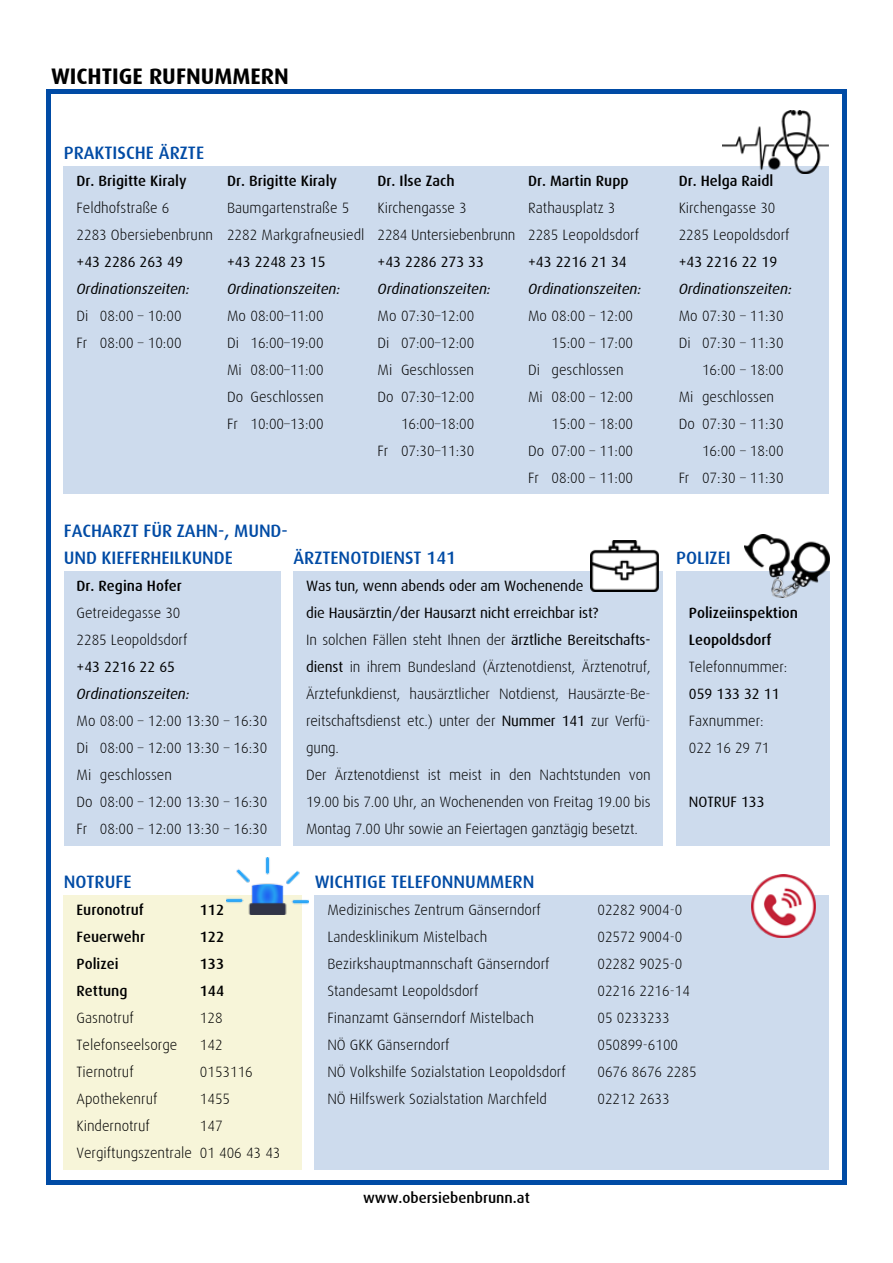
<style>
.page{position:relative;width:893px;height:1263px;background:#fff}
.page>*{position:absolute;margin:0;border:0;box-sizing:border-box;transform-origin:0 0}
.t1{font:700 22.5px "Dax";color:#000}
.t2{font:500 18px/27px "Dax";color:#004ba5}
.t3{font:300 15px/27px "Dax";color:#000}
.t4{font:500 15px/27px "Dax";color:#000}
.t5{font:italic 15px "Dax";color:#000}
.t6{font:15px "Dax";color:#000}
.s1{font-weight:400}
</style>
<div class="page">
<div style="left:64px;top:166px;width:765px;height:327px;background:#cddbed"></div>
<div style="left:293px;top:571px;width:370px;height:274px;background:#cddbed"></div>
<div style="left:64px;top:571px;width:217px;height:274px;background:#cddbed"></div>
<div style="left:676px;top:571px;width:153px;height:274px;background:#cddbed"></div>
<div style="left:315px;top:895px;width:514px;height:274px;background:#cddbed"></div>
<div style="left:64px;top:895px;width:238px;height:274px;background:#f7f5d9"></div>
<div style="left:51px;top:89px;width:791px;height:5px;background:#004ba5"></div>
<hr style="left:51px;top:1180px;width:791px;height:4px;background:#004ba5">
<hr style="left:47px;top:89px;width:4px;height:1095px;background:#004ba5">
<hr style="left:842px;top:89px;width:4px;height:1095px;background:#004ba5">
<img style="left:744px;top:535px;width:85px;height:62px">
<img style="left:590px;top:541px;width:68px;height:50px">
<img style="left:752px;top:874px;width:63px;height:64px">
<img style="left:226px;top:858px;width:83px;height:56px">
<img style="left:722px;top:111px;width:106px;height:63px">
<h1 class="t1" style="left:51px;top:64px;width:239px">WICHTIGE RUFNUMMERN</h1>
<p class="t2" style="left:64px;top:139px;width:142px">PRAKTISCHE ÄRZTE</p>
<p class="t4" style="left:77px;top:167px;width:111px">Dr. Brigitte Kiraly</p>
<p class="t3" style="left:77px;top:195px;width:138px">Feldhofstraße 6<br>2283 Obersiebenbrunn</p>
<p class="t6" style="left:77px;top:254px;width:108px">+43 2286 263 49</p>
<p class="t5" style="left:77px;top:281px;width:115px">Ordinationszeiten:</p>
<p class="t3" style="left:77px;top:303px;width:107px">Di 08:00 – 10:00<br>Fr 08:00 – 10:00</p>
<p class="t4" style="left:227px;top:167px;width:111px">Dr. Brigitte Kiraly</p>
<p class="t3" style="left:227px;top:195px;width:139px">Baumgartenstraße 5<br>2282 Markgrafneusiedl</p>
<p class="t6" style="left:227px;top:254px;width:100px">+43 2248 23 15</p>
<p class="t5" style="left:227px;top:281px;width:115px">Ordinationszeiten:</p>
<p class="t3" style="left:227px;top:303px;width:98px;text-align:justify">Mo 08:00–11:00<br>Di 16:00–19:00<br>Mi 08:00–11:00<br>Do Geschlossen Fr 10:00–13:00</p>
<p class="t4" style="left:378px;top:167px;width:78px">Dr. Ilse Zach</p>
<p class="t3" style="left:378px;top:195px;width:139px">Kirchengasse 3<br>2284 Untersiebenbrunn</p>
<p class="t6" style="left:378px;top:254px;width:108px">+43 2286 273 33</p>
<p class="t5" style="left:378px;top:281px;width:115px">Ordinationszeiten:</p>
<p class="t3" style="left:378px;top:303px;width:98px;text-align:right">Mo 07:30–12:00<br>Di 07:00–12:00<br>Mi Geschlossen<br>Do 07:30–12:00<br>16:00–18:00<br>Fr 07:30–11:30</p>
<p class="t4" style="left:528px;top:167px;width:102px">Dr. Martin Rupp</p>
<p class="t3" style="left:528px;top:195px;width:112px">Rathausplatz 3<br>2285 Leopoldsdorf</p>
<p class="t6" style="left:528px;top:254px;width:100px">+43 2216 21 34</p>
<p class="t5" style="left:528px;top:281px;width:115px">Ordinationszeiten:</p>
<p class="t3" style="left:528px;top:303px;width:107px">Mo 08:00 – 12:00</p>
<p class="t3" style="left:551px;top:330px;width:83px">15:00 – 17:00</p>
<p class="t3" style="left:528px;top:357px;width:97px">Di geschlossen</p>
<p class="t3" style="left:528px;top:384px;width:107px">Mi 08:00 – 12:00</p>
<p class="t3" style="left:551px;top:411px;width:83px">15:00 – 18:00</p>
<p class="t3" style="left:528px;top:438px;width:107px">Do 07:00 – 11:00</p>
<p class="t3" style="left:528px;top:465px;width:107px">Fr 08:00 – 11:00</p>
<p class="t2" style="left:64px;top:517px;width:225px">FACHARZT FÜR ZAHN-, MUND-<br>UND KIEFERHEILKUNDE</p>
<p class="t2" style="left:293px;top:544px;width:164px">ÄRZTENOTDIENST 141</p>
<p class="t4" style="left:77px;top:572px;width:107px">Dr. Regina Hofer</p>
<p class="t3" style="left:77px;top:600px;width:112px">Getreidegasse 30<br>2285 Leopoldsdorf</p>
<p class="t6" style="left:77px;top:659px;width:100px">+43 2216 22 65</p>
<p class="t5" style="left:77px;top:686px;width:115px">Ordinationszeiten:</p>
<p class="t3" style="left:77px;top:708px;width:192px">Mo 08:00 – 12:00 13:30 – 16:30<br>Di 08:00 – 12:00 13:30 – 16:30<br>Mi geschlossen<br>Do 08:00 – 12:00 13:30 – 16:30<br>Fr 08:00 – 12:00 13:30 – 16:30</p>
<p class="t2" style="left:64px;top:868px;width:69px">NOTRUFE</p>
<p class="t3" style="left:306px;top:573px;width:346px"><span class="s1">Was tun, wenn abends oder am Wochenende<br>die Hausärztin/der Hausarzt nicht erreichbar ist?<br></span>In solchen Fällen steht Ihnen der <span class="s1">ärztliche Bereitschafts&shy;dienst</span> in ihrem Bundesland (Ärztenotdienst, Ärztenotruf, Ärztefunkdienst, hausärztlicher Notdienst, Hausärzte-Be&shy;reitschaftsdienst etc.) unter der <span class="s1">Nummer 141</span> zur Verfü&shy;gung.<br>Der Ärztenotdienst ist meist in den Nachtstunden von 19.00 bis 7.00 Uhr, an Wochenenden von Freitag 19.00 bis Montag 7.00 Uhr sowie an Feiertagen ganztägig besetzt.</p>
<p class="t2" style="left:315px;top:868px;width:221px">WICHTIGE TELEFONNUMMERN</p>
<p class="t4" style="left:679px;top:167px;width:96px">Dr. Helga Raidl</p>
<p class="t3" style="left:679px;top:195px;width:112px">Kirchengasse 30<br>2285 Leopoldsdorf</p>
<p class="t6" style="left:679px;top:254px;width:100px">+43 2216 22 19</p>
<p class="t5" style="left:679px;top:281px;width:115px">Ordinationszeiten:</p>
<p class="t3" style="left:679px;top:303px;width:107px">Mo 07:30 – 11:30</p>
<p class="t3" style="left:679px;top:330px;width:107px">Di 07:30 – 11:30</p>
<p class="t3" style="left:702px;top:357px;width:83px">16:00 – 18:00</p>
<p class="t3" style="left:679px;top:384px;width:97px">Mi geschlossen</p>
<p class="t3" style="left:679px;top:411px;width:107px">Do 07:30 – 11:30</p>
<p class="t3" style="left:702px;top:438px;width:83px">16:00 – 18:00</p>
<p class="t3" style="left:679px;top:465px;width:107px">Fr 07:30 – 11:30</p>
<p class="t2" style="left:676px;top:544px;width:56px">POLIZEI</p>
<p class="t4" style="left:689px;top:599px;width:111px">Polizeiinspektion<br>Leopoldsdorf</p>
<p class="t3" style="left:689px;top:654px;width:100px">Telefonnummer:</p>
<p class="t6" style="left:689px;top:686px;width:92px">059 133 32 11</p>
<p class="t3" style="left:689px;top:708px;width:82px">Faxnummer:<br>022 16 29 71</p>
<p class="t6" style="left:689px;top:794px;width:77px">NOTRUF 133</p>
<p class="t4" style="left:77px;top:896px;width:69px">Euronotruf</p>
<p class="t4" style="left:200px;top:896px;width:26px">112</p>
<p class="t4" style="left:77px;top:923px;width:70px">Feuerwehr</p>
<p class="t4" style="left:200px;top:923px;width:26px">122</p>
<p class="t4" style="left:77px;top:950px;width:44px">Polizei</p>
<p class="t4" style="left:200px;top:950px;width:26px">133</p>
<p class="t4" style="left:77px;top:977px;width:53px">Rettung</p>
<p class="t4" style="left:200px;top:977px;width:26px">144</p>
<p class="t3" style="left:77px;top:1005px;width:59px">Gasnotruf</p>
<p class="t3" style="left:200px;top:1005px;width:24px">128</p>
<p class="t3" style="left:77px;top:1032px;width:102px">Telefonseelsorge</p>
<p class="t3" style="left:200px;top:1032px;width:24px">142</p>
<p class="t3" style="left:77px;top:1059px;width:59px">Tiernotruf</p>
<p class="t3" style="left:200px;top:1059px;width:55px">0153116</p>
<p class="t3" style="left:77px;top:1086px;width:82px">Apothekenruf</p>
<p class="t3" style="left:200px;top:1086px;width:32px">1455</p>
<p class="t3" style="left:77px;top:1113px;width:75px">Kindernotruf</p>
<p class="t3" style="left:77px;top:1113px;width:205px;text-indent:123px">147<br>Vergiftungszentrale 01 406 43 43</p>
<p class="t3" style="left:327px;top:897px;width:215px">Medizinisches Zentrum Gänserndorf</p>
<p class="t3" style="left:597px;top:897px;width:86px">02282 9004-0</p>
<p class="t3" style="left:327px;top:924px;width:161px">Landesklinikum Mistelbach</p>
<p class="t3" style="left:597px;top:924px;width:86px">02572 9004-0</p>
<p class="t3" style="left:327px;top:951px;width:224px">Bezirkshauptmannschaft Gänserndorf</p>
<p class="t3" style="left:597px;top:951px;width:86px">02282 9025-0</p>
<p class="t3" style="left:327px;top:978px;width:152px">Standesamt Leopoldsdorf</p>
<p class="t3" style="left:597px;top:978px;width:94px">02216 2216-14</p>
<p class="t3" style="left:327px;top:1005px;width:208px">Finanzamt Gänserndorf Mistelbach</p>
<p class="t3" style="left:597px;top:1005px;width:74px">05 0233233</p>
<p class="t3" style="left:327px;top:1032px;width:124px">NÖ GKK Gänserndorf</p>
<p class="t3" style="left:597px;top:1032px;width:82px">050899-6100</p>
<p class="t3" style="left:327px;top:1059px;width:240px">NÖ Volkshilfe Sozialstation Leopoldsdorf</p>
<p class="t3" style="left:597px;top:1059px;width:101px">0676 8676 2285</p>
<p class="t3" style="left:327px;top:1086px;width:221px">NÖ Hilfswerk Sozialstation Marchfeld</p>
<p class="t3" style="left:597px;top:1086px;width:74px">02212 2633</p>
<p class="t4" style="left:363px;top:1184px;width:168px">www.obersiebenbrunn.at</p>
</div>
